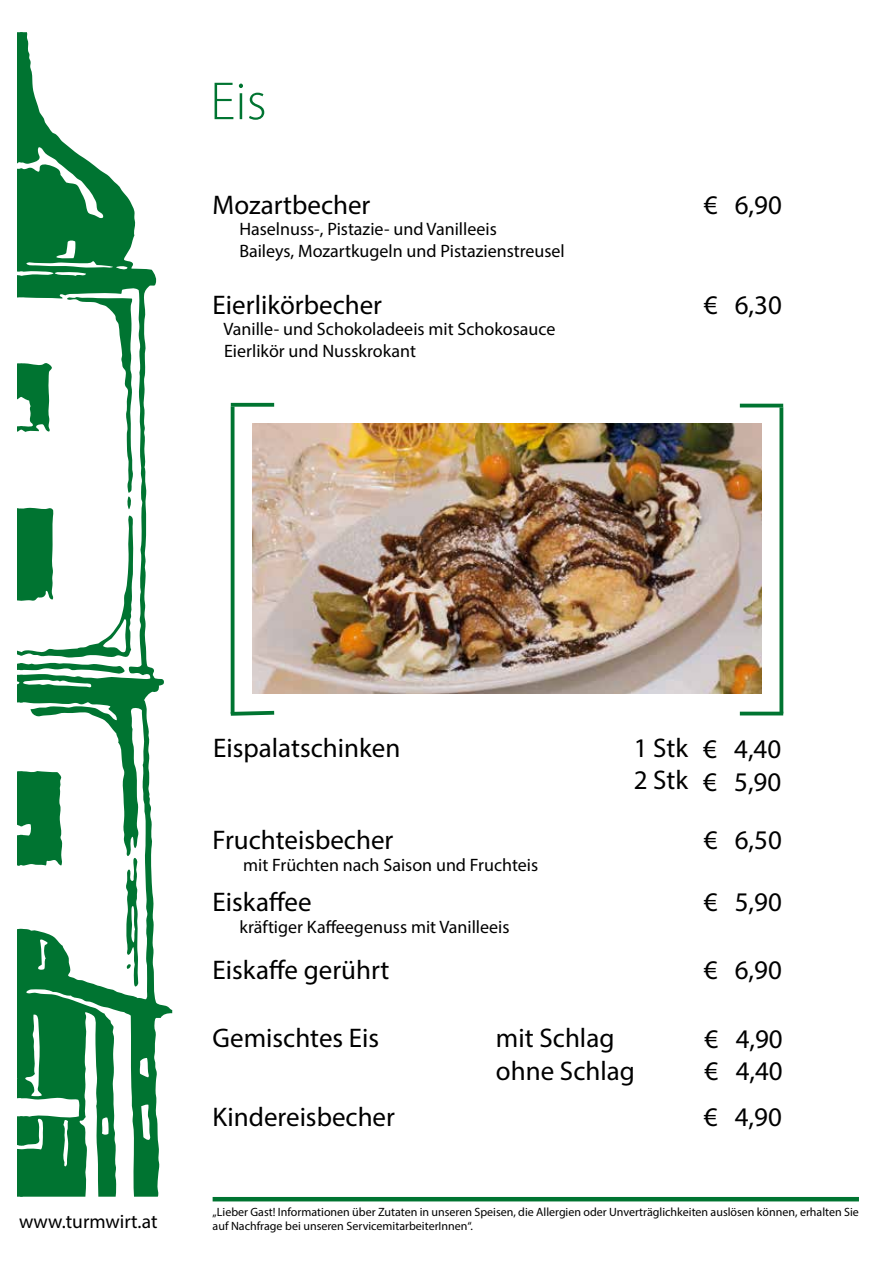
<style>
.page{position:relative;width:893px;height:1263px;background:#fff}
.page>*{position:absolute;margin:0;border:0;box-sizing:border-box;transform-origin:0 0}
.t1{font:300 54px "Myriad Pro";color:#007431}
.t2{font:27px/32.4px "Myriad Pro";color:#000}
.t3{font:19.5px "Myriad Pro";color:#000}
.t4{font:18px/21.6px "Myriad Pro";color:#000}
.t5{font:12px/14.4px "Myriad Pro";color:#000}
</style>
<div class="page">
<svg style="left:140px;top:268px;width:32px;height:929px"></svg>
<svg style="left:17px;top:32px;width:123px;height:1165px"></svg>
<hr style="left:213px;top:1197px;width:646px;height:4px;background:#007431">
<img style="left:252px;top:423px;width:509px;height:270px">
<hr style="left:740px;top:404px;width:43px;height:3px;background:#007431">
<svg style="left:779px;top:407px;width:4px;height:305px"></svg>
<hr style="left:740px;top:712px;width:43px;height:3px;background:#007431">
<svg style="left:231px;top:403px;width:43px;height:4px"></svg>
<hr style="left:231px;top:407px;width:3px;height:307px;background:#007431">
<svg style="left:230px;top:709px;width:45px;height:7px"></svg>
<h1 class="t1" style="left:210px;top:69px;width:58px">Eis</h1>
<h2 class="t2" style="left:213px;top:188px;width:159px">Mozartbecher</h2>
<p class="t4" style="left:239px;top:218px;width:327px">Haselnuss-, Pistazie- und Vanilleeis<br>Baileys, Mozartkugeln und Pistazienstreusel</p>
<h2 class="t2" style="left:213px;top:288px;width:171px">Eierlikörbecher</h2>
<p class="t4" style="left:223px;top:318px;width:334px">Vanille- und Schokoladeeis mit Schokosauce<br>Eierlikör und Nusskrokant</p>
<h2 class="t2" style="left:704px;top:188px;width:80px">€ 6,90</h2>
<h2 class="t2" style="left:704px;top:288px;width:80px">€ 6,30</h2>
<h2 class="t2" style="left:634px;top:731px;width:56px">1 Stk<br>2 Stk</h2>
<h2 class="t2" style="left:213px;top:731px;width:189px">Eispalatschinken</h2>
<h2 class="t2" style="left:703px;top:732px;width:80px">€ 4,40 € 5,90</h2>
<h2 class="t2" style="left:213px;top:824px;width:182px">Fruchteisbecher</h2>
<p class="t4" style="left:243px;top:854px;width:297px">mit Früchten nach Saison und Fruchteis</p>
<h2 class="t2" style="left:213px;top:885px;width:100px">Eiskaffee</h2>
<p class="t4" style="left:239px;top:916px;width:272px">kräftiger Kaffeegenuss mit Vanilleeis</p>
<h2 class="t2" style="left:704px;top:824px;width:80px">€ 6,50</h2>
<h2 class="t2" style="left:704px;top:885px;width:80px">€ 5,90</h2>
<h2 class="t2" style="left:213px;top:953px;width:178px">Eiskaffe gerührt</h2>
<h2 class="t2" style="left:704px;top:953px;width:80px">€ 6,90</h2>
<h2 class="t2" style="left:213px;top:1021px;width:168px">Gemischtes Eis</h2>
<h2 class="t2" style="left:705px;top:1022px;width:80px">€ 4,90 € 4,40</h2>
<h2 class="t2" style="left:496px;top:1021px;width:141px">mit Schlag ohne Schlag</h2>
<h2 class="t2" style="left:213px;top:1100px;width:184px">Kindereisbecher</h2>
<h2 class="t2" style="left:704px;top:1100px;width:80px">€ 4,90</h2>
<p class="t3" style="left:19px;top:1210px;width:140px">www.turmwirt.at</p>
<p class="t5" style="left:213px;top:1204px;width:648px">„Lieber Gast! Informationen über Zutaten in unseren Speisen, die Allergien oder Unverträglichkeiten auslösen können, erhalten Sie auf Nachfrage bei unseren ServicemitarbeiterInnen“.</p>
</div>
